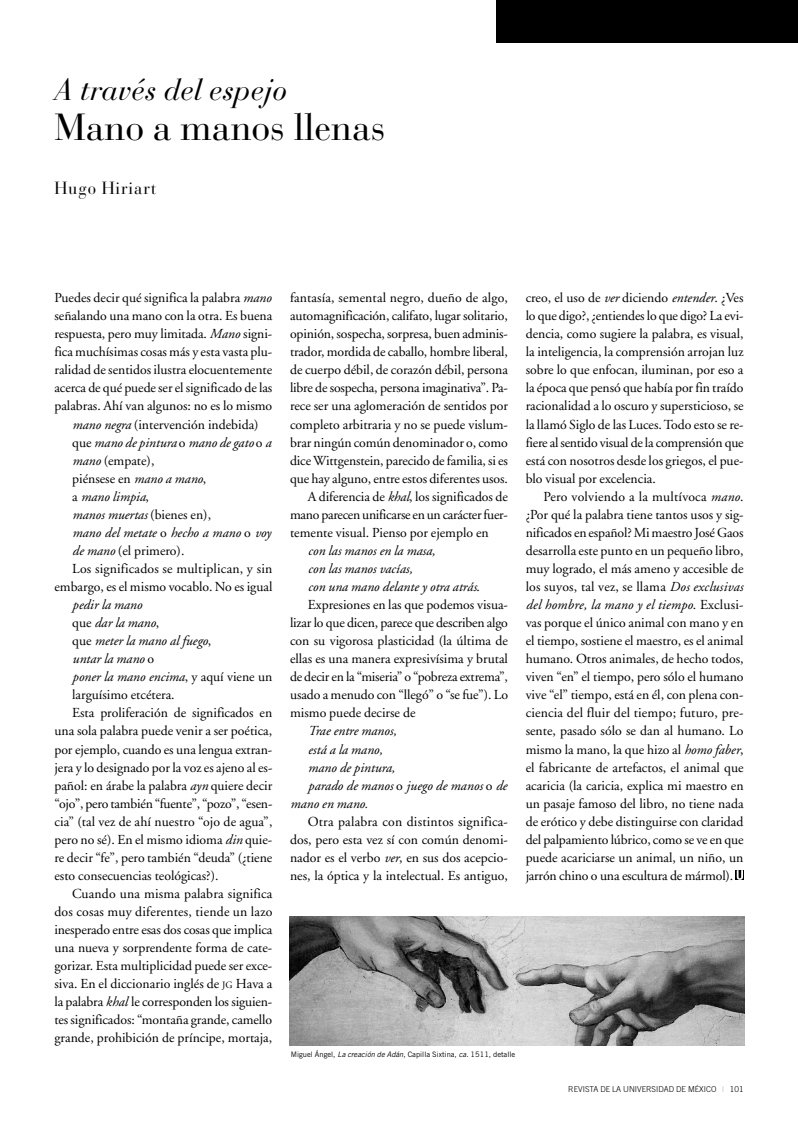
<style>
.page{position:relative;width:798px;height:1134px;background:#fff}
.page>*{position:absolute;margin:0;border:0;box-sizing:border-box;transform-origin:0 0}
.t1{font:37.5px "Bauer Bodoni";color:#000}
.t2{font:italic 30px "Bauer Bodoni";color:#000}
.t3{font:17.5px "Bauer Bodoni";letter-spacing:.055em;color:#000;scale:.95 1}
.t4{font:13.75px/18px "Adobe Garamond";color:#000;text-align:justify}
.t5{font:italic 13.75px "Adobe Garamond";color:#000}
.t6{font:13.75px "Adobe Garamond";letter-spacing:-.02em;color:#000}
.t7{font:300 8.12px "Trade Gothic";color:#000}
.t8{font:7.5px "Trade Gothic";color:#000}
.s1{font-style:italic}
.s2{font-style:normal}
.s3{font-size:9.62px}
.s4{font-weight:400;color:#b3b3b3}
</style>
<div class="page">
<div style="left:496px;top:0;width:301px;height:43px;background:#000"></div>
<img style="left:289px;top:916px;width:455px;height:129px">
<svg style="left:735px;top:870px;width:8px;height:10px"></svg>
<svg style="left:736px;top:870px;width:6px;height:10px"></svg>
<h2 class="t2" style="left:54px;top:79px;width:234px">A través del espejo</h2>
<h1 class="t1" style="left:54px;top:113px;width:332px">Mano a manos llenas</h1>
<p class="t3" style="left:54px;top:181px;width:109px">Hugo Hiriart</p>
<p class="t4" style="left:54px;top:290px;width:218px">Puedes decir qué significa la palabra <span class="s1">mano</span></p>
<p class="t4" style="left:54px;top:308px;width:219px">señalando una mano con la otra. Es buena</p>
<p class="t4" style="left:54px;top:326px;width:219px">respuesta, pero muy limitada. <span class="s1">Mano</span> signi-</p>
<p class="t4" style="left:54px;top:344px;width:219px">fica muchísimas cosas más y esta vasta plu-</p>
<p class="t4" style="left:54px;top:362px;width:219px">ralidad de sentidos ilustra elocuentemente</p>
<p class="t4" style="left:54px;top:380px;width:219px">acerca de qué puede ser el significado de las</p>
<p class="t4" style="left:54px;top:398px;width:219px">palabras. Ahí van algunos: no es lo mismo</p>
<p class="t4" style="left:72px;top:416px;width:188px"><span class="s1">mano negra</span> (intervención indebida)</p>
<p class="t5" style="left:72px;top:437px;width:200px"><span class="s2">que</span> mano de pintura <span class="s2">o</span> mano de gato <span class="s2">o</span> a</p>
<p class="t4" style="left:72px;top:452px;width:84px"><span class="s1">mano</span> (empate),</p>
<p class="t4" style="left:72px;top:470px;width:136px">piénsese en <span class="s1">mano a mano</span>,</p>
<p class="t5" style="left:72px;top:491px;width:78px"><span class="s2">a</span> mano limpia<span class="s2">,</span></p>
<p class="t5" style="left:72px;top:509px;width:140px">manos muertas <span class="s2">(bienes en),</span></p>
<p class="t5" style="left:72px;top:527px;width:200px">mano del metate <span class="s2">o</span> hecho a mano <span class="s2">o</span> voy</p>
<p class="t4" style="left:72px;top:543px;width:114px"><span class="s1">de mano</span> (el primero).</p>
<p class="t4" style="left:72px;top:561px;width:201px">Los significados se multiplican, y sin</p>
<p class="t4" style="left:54px;top:579px;width:219px">embargo, es el mismo vocablo. No es igual</p>
<p class="t5" style="left:72px;top:599px;width:71px">pedir la mano</p>
<p class="t5" style="left:72px;top:617px;width:88px"><span class="s2">que</span> dar la mano<span class="s2">,</span></p>
<p class="t5" style="left:72px;top:635px;width:141px"><span class="s2">que</span> meter la mano al fuego<span class="s2">,</span></p>
<p class="t5" style="left:72px;top:653px;width:83px">untar la mano <span class="s2">o</span></p>
<p class="t5" style="left:72px;top:671px;width:201px">poner la mano encima<span class="s2">, y aquí viene un</span></p>
<p class="t4" style="left:72px;top:687px;width:104px">larguísimo etcétera.</p>
<p class="t4" style="left:72px;top:705px;width:201px">Esta proliferación de significados en</p>
<p class="t4" style="left:54px;top:723px;width:219px">una sola palabra puede venir a ser poética,</p>
<p class="t4" style="left:54px;top:741px;width:219px">por ejemplo, cuando es una lengua extran-</p>
<p class="t4" style="left:54px;top:759px;width:219px">jera y lo designado por la voz es ajeno al es-</p>
<p class="t4" style="left:54px;top:777px;width:219px">pañol: en árabe la palabra <span class="s1">ayn</span> quiere decir</p>
<p class="t4" style="left:54px;top:795px;width:219px">“ojo”, pero también “fuente”, “pozo”, “esen-</p>
<p class="t4" style="left:54px;top:814px;width:219px">cia” (tal vez de ahí nuestro “ojo de agua”,</p>
<p class="t4" style="left:54px;top:832px;width:219px">pero no sé). En el mismo idioma <span class="s1">din</span> quie-</p>
<p class="t4" style="left:54px;top:850px;width:219px">re decir “fe”, pero también “deuda” (¿tiene</p>
<p class="t4" style="left:54px;top:868px;width:165px">esto consecuencias teológicas?).</p>
<p class="t4" style="left:72px;top:886px;width:202px">Cuando una misma palabra significa</p>
<p class="t4" style="left:54px;top:904px;width:219px">dos cosas muy diferentes, tiende un lazo</p>
<p class="t4" style="left:54px;top:922px;width:219px">inesperado entre esas dos cosas que implica</p>
<p class="t4" style="left:54px;top:940px;width:219px">una nueva y sorprendente forma de cate-</p>
<p class="t4" style="left:54px;top:958px;width:219px">gorizar. Esta multiplicidad puede ser exce-</p>
<p class="t4" style="left:54px;top:976px;width:219px">siva. En el diccionario inglés de <span class="s3">JG</span> Hava a</p>
<p class="t4" style="left:54px;top:994px;width:219px">la palabra <span class="s1">khal</span> le corresponden los siguien-</p>
<p class="t4" style="left:54px;top:1012px;width:219px">tes significados: “montaña grande, camello</p>
<p class="t4" style="left:54px;top:1030px;width:219px">grande, prohibición de príncipe, mortaja,</p>
<p class="t4" style="left:290px;top:290px;width:219px">fantasía, semental negro, dueño de algo,</p>
<p class="t4" style="left:290px;top:308px;width:219px">automagnificación, califato, lugar solitario,</p>
<p class="t4" style="left:290px;top:326px;width:219px">opinión, sospecha, sorpresa, buen adminis-</p>
<p class="t4" style="left:290px;top:344px;width:219px">trador, mordida de caballo, hombre liberal,</p>
<p class="t4" style="left:290px;top:362px;width:219px">de cuerpo débil, de corazón débil, persona</p>
<p class="t4" style="left:290px;top:380px;width:219px">libre de sospecha, persona imaginativa”. Pa-</p>
<p class="t4" style="left:290px;top:398px;width:219px">rece ser una aglomeración de sentidos por</p>
<p class="t4" style="left:290px;top:416px;width:219px">completo arbitraria y no se puede vislum-</p>
<p class="t4" style="left:290px;top:434px;width:219px">brar ningún común denominador o, como</p>
<p class="t4" style="left:290px;top:452px;width:219px">dice Wittgenstein, parecido de familia, si es</p>
<p class="t4" style="left:290px;top:470px;width:219px">que hay alguno, entre estos diferentes usos.</p>
<p class="t4" style="left:308px;top:489px;width:201px">A diferencia de <span class="s1">khal</span>, los significados de</p>
<p class="t6" style="left:290px;top:509px;width:219px">mano parecen unificarse en un carácter fuer-</p>
<p class="t4" style="left:290px;top:525px;width:200px">temente visual. Pienso por ejemplo en</p>
<p class="t5" style="left:308px;top:545px;width:129px">con las manos en la masa,</p>
<p class="t5" style="left:308px;top:563px;width:106px">con las manos vacías,</p>
<p class="t5" style="left:308px;top:581px;width:174px">con una mano delante y otra atrás<span class="s2">.</span></p>
<p class="t4" style="left:308px;top:597px;width:202px">Expresiones en las que podemos visua-</p>
<p class="t4" style="left:290px;top:615px;width:219px">lizar lo que dicen, parece que describen algo</p>
<p class="t4" style="left:290px;top:633px;width:219px">con su vigorosa plasticidad (la última de</p>
<p class="t4" style="left:290px;top:651px;width:219px">ellas es una manera expresivísima y brutal</p>
<p class="t4" style="left:290px;top:669px;width:219px">de decir en la “miseria” o “pobreza extrema”,</p>
<p class="t4" style="left:290px;top:687px;width:219px">usado a menudo con “llegó” o “se fue”). Lo</p>
<p class="t4" style="left:290px;top:705px;width:127px">mismo puede decirse de</p>
<p class="t5" style="left:308px;top:726px;width:90px">Trae entre manos,</p>
<p class="t5" style="left:308px;top:744px;width:76px">está a la mano,</p>
<p class="t5" style="left:308px;top:762px;width:89px">mano de pintura,</p>
<p class="t5" style="left:308px;top:780px;width:201px">parado de manos <span class="s2">o</span> juego de manos <span class="s2">o</span> de</p>
<p class="t5" style="left:290px;top:798px;width:79px">mano en mano.</p>
<p class="t4" style="left:290px;top:814px;width:219px;text-indent:18px">Otra palabra con distintos significa&shy;dos, pero esta vez sí con común denomi&shy;nador es el verbo <span class="s1">ver</span>, en sus dos acepcio&shy;nes, la óptica y la intelectual. Es antiguo,</p>
<p class="t4" style="left:525px;top:290px;width:219px">creo, el uso de <span class="s1">ver</span> diciendo <span class="s1">entender</span>. ¿Ves lo que digo?, ¿entiendes lo que digo? La evi&shy;dencia, como sugiere la palabra, es visual, la inteligencia, la comprensión arrojan luz sobre lo que enfocan, iluminan, por eso a la época que pensó que había por fin traído racionalidad a lo oscuro y supersticioso, se la llamó Siglo de las Luces. Todo esto se re&shy;fiere al sentido visual de la comprensión que está con nosotros desde los griegos, el pue&shy;blo visual por excelencia.</p>
<p class="t4" style="left:525px;top:489px;width:219px;text-indent:18px">Pero volviendo a la multívoca <span class="s1">mano</span>. ¿Por qué la palabra tiene tantos usos y sig&shy;nificados en español? Mi maestro José Gaos desarrolla este punto en un pequeño libro, muy logrado, el más ameno y accesible de los suyos, tal vez, se llama <span class="s1">Dos exclusivas del hombre, la mano y el tiempo</span>. Exclusi&shy;vas porque el único animal con mano y en el tiempo, sostiene el maestro, es el animal humano. Otros animales, de hecho todos, viven “en” el tiempo, pero sólo el humano vive “el” tiempo, está en él, con plena con&shy;ciencia del fluir del tiempo; futuro, pre&shy;sente, pasado sólo se dan al humano. Lo mismo la mano, la que hizo al <span class="s1">homo faber</span>, el fabricante de artefactos, el animal que acaricia (la caricia, explica mi maestro en un pasaje famoso del libro, no tiene nada de erótico y debe distinguirse con claridad del palpamiento lúbrico, como se ve en que puede acariciarse un animal, un niño, un jarrón chino o una escultura de mármol).</p>
<p class="t8" style="left:291px;top:1052px;width:226px">Miguel Ángel, <span class="s1">La creación de Adán</span>, Capilla Sixtina, <span class="s1">ca</span>. 1511, detalle</p>
<p class="t7" style="left:568px;top:1086px;width:177px">REVISTA DE LA UNIVERSIDAD DE MÉXICO <span class="s4">|</span> 101</p>
</div>
